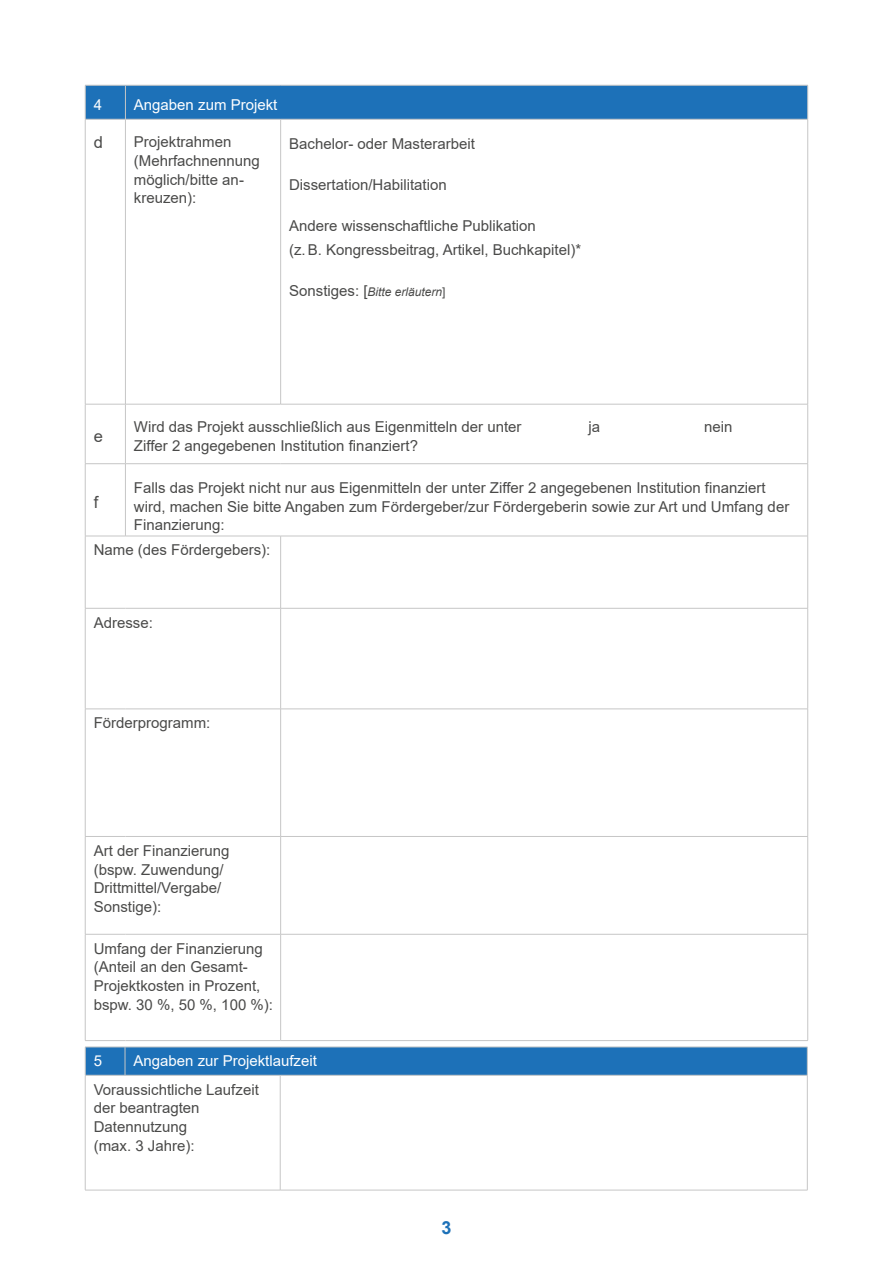
<style>
.page{position:relative;width:893px;height:1263px;background:#fff}
.page>*{position:absolute;margin:0;border:0;box-sizing:border-box;transform-origin:0 0}
.t1{font:700 18px "Arial";color:#1d71b8}
.Text_Tabelle{font:16.5px "Arial";color:#4a4a49}
.Text_Tabelle-2{font:15px/18.8px "Arial";color:#4a4a49}
.Text_Tabelle-3{font:15px "Arial";color:#fff}
.Text_Tabelle-4{font:italic 12px "Arial";color:#4a4a49}
.s1{font-style:normal;font-size:15px}
.s2{font-style:normal}
</style>
<div class="page">
<div style="left:86px;top:86px;width:721px;height:33px;background:#1d71b8"></div>
<hr style="left:85px;top:85px;width:40px;height:1px;background:#c6c6c6">
<hr style="left:85px;top:85px;width:1px;height:34px;background:#c6c6c6">
<hr style="left:125px;top:85px;width:156px;height:1px;background:#c6c6c6">
<hr style="left:125px;top:85px;width:1px;height:34px;background:#c6c6c6">
<hr style="left:281px;top:85px;width:527px;height:1px;background:#c6c6c6">
<hr style="left:807px;top:85px;width:1px;height:34px;background:#c6c6c6">
<hr style="left:85px;top:119px;width:40px;height:1px;background:#c6c6c6">
<hr style="left:85px;top:119px;width:1px;height:285px;background:#c6c6c6">
<hr style="left:125px;top:119px;width:156px;height:1px;background:#c6c6c6">
<hr style="left:125px;top:119px;width:1px;height:285px;background:#c6c6c6">
<hr style="left:281px;top:119px;width:527px;height:1px;background:#c6c6c6">
<hr style="left:280px;top:119px;width:1px;height:285px;background:#c6c6c6">
<hr style="left:807px;top:119px;width:1px;height:285px;background:#c6c6c6">
<hr style="left:85px;top:404px;width:40px;height:1px;background:#c6c6c6">
<hr style="left:85px;top:404px;width:1px;height:59px;background:#c6c6c6">
<hr style="left:125px;top:404px;width:156px;height:1px;background:#c6c6c6">
<hr style="left:125px;top:404px;width:1px;height:59px;background:#c6c6c6">
<hr style="left:281px;top:404px;width:527px;height:1px;background:#c6c6c6">
<hr style="left:807px;top:404px;width:1px;height:59px;background:#c6c6c6">
<hr style="left:85px;top:463px;width:40px;height:1px;background:#c6c6c6">
<hr style="left:85px;top:464px;width:1px;height:72px;background:#c6c6c6">
<hr style="left:125px;top:463px;width:156px;height:1px;background:#c6c6c6">
<hr style="left:125px;top:464px;width:1px;height:72px;background:#c6c6c6">
<hr style="left:281px;top:463px;width:527px;height:1px;background:#c6c6c6">
<hr style="left:807px;top:464px;width:1px;height:72px;background:#c6c6c6">
<hr style="left:85px;top:536px;width:40px;height:1px;background:#c6c6c6">
<hr style="left:85px;top:536px;width:1px;height:72px;background:#c6c6c6">
<hr style="left:125px;top:536px;width:156px;height:1px;background:#c6c6c6">
<hr style="left:281px;top:536px;width:527px;height:1px;background:#c6c6c6">
<hr style="left:280px;top:536px;width:1px;height:72px;background:#c6c6c6">
<hr style="left:807px;top:536px;width:1px;height:72px;background:#c6c6c6">
<hr style="left:85px;top:608px;width:40px;height:1px;background:#c6c6c6">
<hr style="left:85px;top:608px;width:1px;height:101px;background:#c6c6c6">
<hr style="left:125px;top:608px;width:156px;height:1px;background:#c6c6c6">
<hr style="left:281px;top:608px;width:527px;height:1px;background:#c6c6c6">
<hr style="left:280px;top:608px;width:1px;height:101px;background:#c6c6c6">
<hr style="left:807px;top:608px;width:1px;height:101px;background:#c6c6c6">
<hr style="left:85px;top:709px;width:40px;height:1px;background:#c6c6c6">
<hr style="left:85px;top:709px;width:1px;height:127px;background:#c6c6c6">
<hr style="left:125px;top:709px;width:156px;height:1px;background:#c6c6c6">
<hr style="left:281px;top:709px;width:527px;height:1px;background:#c6c6c6">
<hr style="left:280px;top:709px;width:1px;height:127px;background:#c6c6c6">
<hr style="left:807px;top:709px;width:1px;height:127px;background:#c6c6c6">
<hr style="left:85px;top:836px;width:40px;height:1px;background:#c6c6c6">
<hr style="left:85px;top:837px;width:1px;height:97px;background:#c6c6c6">
<hr style="left:125px;top:836px;width:156px;height:1px;background:#c6c6c6">
<hr style="left:281px;top:836px;width:527px;height:1px;background:#c6c6c6">
<hr style="left:280px;top:837px;width:1px;height:97px;background:#c6c6c6">
<hr style="left:807px;top:837px;width:1px;height:97px;background:#c6c6c6">
<hr style="left:85px;top:934px;width:40px;height:1px;background:#c6c6c6">
<hr style="left:85px;top:934px;width:1px;height:106px;background:#c6c6c6">
<hr style="left:125px;top:934px;width:156px;height:1px;background:#c6c6c6">
<hr style="left:281px;top:934px;width:527px;height:1px;background:#c6c6c6">
<hr style="left:280px;top:934px;width:1px;height:106px;background:#c6c6c6">
<hr style="left:807px;top:934px;width:1px;height:106px;background:#c6c6c6">
<hr style="left:85px;top:1040px;width:40px;height:1px;background:#c6c6c6">
<hr style="left:125px;top:1040px;width:156px;height:1px;background:#c6c6c6">
<hr style="left:281px;top:1040px;width:527px;height:1px;background:#c6c6c6">
<svg style="left:85px;top:1047px;width:723px;height:28px;background:#2173b8"></svg>
<hr style="left:85px;top:1075px;width:40px;height:1px;background:#c6c6c6">
<hr style="left:85px;top:1075px;width:1px;height:115px;background:#c6c6c6">
<hr style="left:125px;top:1075px;width:155px;height:1px;background:#c6c6c6">
<hr style="left:280px;top:1075px;width:527px;height:1px;background:#c6c6c6">
<hr style="left:280px;top:1075px;width:1px;height:115px;background:#c6c6c6">
<hr style="left:807px;top:1075px;width:1px;height:115px;background:#c6c6c6">
<hr style="left:85px;top:1190px;width:40px;height:1px;background:#c6c6c6">
<hr style="left:125px;top:1190px;width:155px;height:1px;background:#c6c6c6">
<hr style="left:280px;top:1190px;width:527px;height:1px;background:#c6c6c6">
<p class="Text_Tabelle-3" style="left:94px;top:94px;width:10px">4</p>
<p class="Text_Tabelle-3" style="left:134px;top:94px;width:145px">Angaben zum Projekt</p>
<p class="Text_Tabelle" style="left:94px;top:131px;width:11px">d</p>
<p class="Text_Tabelle-2" style="left:134px;top:132px;width:127px">Projektrahmen (Mehrfachnennung möglich/bitte an&shy;kreuzen):</p>
<p class="Text_Tabelle-2" style="left:289px;top:134px;width:187px">Bachelor- oder Masterarbeit</p>
<p class="Text_Tabelle-2" style="left:289px;top:175px;width:159px">Dissertation/Habilitation</p>
<p class="Text_Tabelle-2" style="left:289px;top:216px;width:248px">Andere wissenschaftliche Publikation</p>
<p class="Text_Tabelle-2" style="left:289px;top:240px;width:293px">(z.B. Kongressbeitrag, Artikel, Buchkapitel)*</p>
<p class="Text_Tabelle-4" style="left:289px;top:284px;width:158px"><span class="s1">Sonstiges: [</span>Bitte erläutern<span class="s2">]</span></p>
<p class="Text_Tabelle" style="left:94px;top:425px;width:11px">e</p>
<p class="Text_Tabelle-2" style="left:134px;top:417px;width:389px">Wird das Projekt ausschließlich aus Eigenmitteln der unter</p>
<p class="Text_Tabelle-2" style="left:588px;top:417px;width:13px">ja</p>
<p class="Text_Tabelle-2" style="left:704px;top:417px;width:30px">nein</p>
<p class="Text_Tabelle-2" style="left:134px;top:436px;width:286px">Ziffer 2 angegebenen Institution finanziert?</p>
<p class="Text_Tabelle-2" style="left:134px;top:478px;width:657px">Falls das Projekt nicht nur aus Eigenmitteln der unter Ziffer 2 angegebenen Institution finanziert wird, machen Sie bitte Angaben zum Fördergeber/zur Fördergeberin sowie zur Art und Umfang der<br>Finanzierung:</p>
<p class="Text_Tabelle-2" style="left:94px;top:541px;width:178px">Name (des Fördergebers):</p>
<p class="Text_Tabelle" style="left:94px;top:491px;width:6px">f</p>
<p class="Text_Tabelle-2" style="left:94px;top:613px;width:61px">Adresse:</p>
<p class="Text_Tabelle-2" style="left:94px;top:713px;width:118px">Förderprogramm:</p>
<p class="Text_Tabelle-2" style="left:94px;top:841px;width:137px">Art der Finanzierung</p>
<p class="Text_Tabelle-2" style="left:94px;top:860px;width:132px">(bspw. Zuwendung/<br>Drittmittel/Vergabe/<br>Sonstige):</p>
<p class="Text_Tabelle-2" style="left:94px;top:939px;width:171px">Umfang der Finanzierung</p>
<p class="Text_Tabelle-2" style="left:94px;top:958px;width:181px">(Anteil an den Gesamt-<br>Projektkosten in Prozent, bspw. 30 %, 50 %, 100 %):</p>
<p class="Text_Tabelle-3" style="left:94px;top:1051px;width:10px">5</p>
<p class="Text_Tabelle-3" style="left:134px;top:1051px;width:185px">Angaben zur Projektlaufzeit</p>
<p class="Text_Tabelle-2" style="left:94px;top:1080px;width:167px">Voraussichtliche Laufzeit der beantragten<br>Datennutzung<br>(max. 3 Jahre):</p>
<p class="t1" style="left:441px;top:1214px;width:12px">3</p>
</div>
